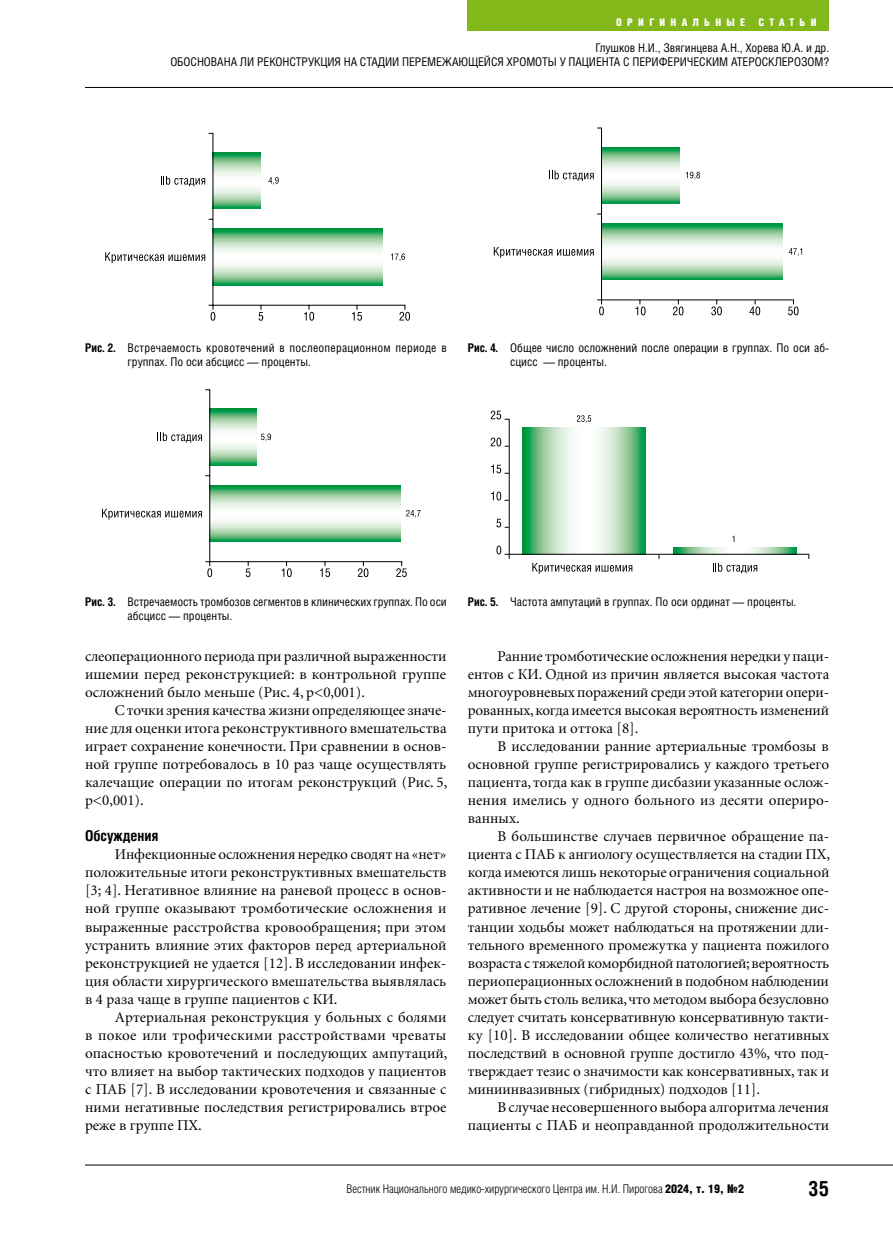
<style>
.page{position:relative;width:893px;height:1234px;background:#fff}
.page>*{position:absolute;margin:0;border:0;box-sizing:border-box;transform-origin:0 0}
.t1{font:700 21px "Helios Cond";color:#000}
.t2{font:15px/18px "Minion Cyr";color:#000;text-align:justify}
.t3{font:700 15px "Helios Cond";color:#000}
.t4{font:12px/14.4px "Helios Cond";color:#000}
.t5{font:12px/14.4px "Helios Cond";letter-spacing:.02em;color:#000}
.t6{font:300 12px "Helios Cond";color:#000}
.t7{font:900 10.5px "Helios Cond";letter-spacing:.5em;color:#fff}
.s1{font-weight:700}
.s2{font-weight:900}
</style>
<div class="page">
<hr style="left:85px;top:1164px;width:808px;height:1px;background:#000">
<hr style="left:85px;top:87px;width:808px;height:1px;background:#000">
<div style="left:468px;top:0;width:361px;height:30px;background:#83b81a"></div>
<svg style="left:105px;top:133px;width:305px;height:187px"></svg>
<svg style="left:102px;top:389px;width:319px;height:188px"></svg>
<svg style="left:494px;top:128px;width:308px;height:187px"></svg>
<svg style="left:491px;top:410px;width:318px;height:163px"></svg>
<p class="t7" style="left:616px;top:16px;width:130px">оригинальные</p>
<p class="t7" style="left:758px;top:16px;width:60px">статьи</p>
<p class="t4" style="left:596px;top:40px;width:235px">Глушков Н.И., Звягинцева А.Н., Хорева Ю.А. и др.</p>
<p class="t4" style="left:170px;top:55px;width:15px">Обоснована</p>
<p class="t4" style="left:240px;top:55px;width:25px">ли реконструкция</p>
<p class="t4" style="left:344px;top:55px;width:24px">на стадии</p>
<p class="t4" style="left:402px;top:55px;width:8px">переме</p>
<p class="t4" style="left:442px;top:55px;width:44px">жающейся</p>
<p class="t4" style="left:507px;top:55px;width:9px">хромоты</p>
<p class="t4" style="left:560px;top:55px;width:17px">у пациента</p>
<p class="t4" style="left:623px;top:55px;width:17px">с периферическим</p>
<p class="t4" style="left:731px;top:55px;width:8px">атеросклерозом</p>
<p class="t4" style="left:823px;top:55px;width:7px">?</p>
<p class="t5" style="left:128px;top:340px;width:321px;text-indent:-43px"><span class="s1">Рис. 2.</span> Встречаемость кровотечений в послеоперационном периоде в группах. По оси абсцисс — проценты.</p>
<p class="t4" style="left:510px;top:340px;width:320px;text-indent:-43px"><span class="s1">Рис. 4.</span> Общее число осложнений после операции в группах. По оси аб‑ сцисс — проценты.</p>
<p class="t4" style="left:128px;top:593px;width:321px;text-indent:-43px"><span class="s1">Рис. 3.</span> Встречаемость тромбозов сегментов в клинических группах. По оси абсцисс — проценты.</p>
<p class="t2" style="left:85px;top:647px;width:363px">слеоперационного периода при различной выраженности ишемии перед реконструкцией: в контрольной группе осложнений было меньше (Рис. 4, p&lt;0,001).</p>
<p class="t2" style="left:85px;top:701px;width:364px;text-indent:30px">С точки зрения качества жизни определяющее значе&shy;ние для оценки итога реконструктивного вмешательства играет сохранение конечности. При сравнении в основ&shy;ной группе потребовалось в 10 раз чаще осуществлять калечащие операции по итогам реконструкций (Рис. 5, p&lt;0,001).</p>
<p class="t3" style="left:85px;top:826px;width:75px">Обсуждения</p>
<p class="t2" style="left:85px;top:845px;width:363px;text-indent:30px">Инфекционные осложнения нередко сводят на «нет» положительные итоги реконструктивных вмешательств [3; 4]. Негативное влияние на раневой процесс в основ&shy;ной группе оказывают тромботические осложнения и выраженные расстройства кровообращения; при этом устранить влияние этих факторов перед артериальной реконструкцией не удается [12]. В исследовании инфек&shy;ция области хирургического вмешательства выявлялась в 4 раза чаще в группе пациентов с КИ.</p>
<p class="t2" style="left:85px;top:1007px;width:364px;text-indent:30px">Артериальная реконструкция у больных с болями в покое или трофическими расстройствами чреваты опасностью кровотечений и последующих ампутаций, что влияет на выбор тактических подходов у пациентов с ПАБ [7]. В исследовании кровотечения и связанные с ними негативные последствия регистрировались втрое реже в группе ПХ.</p>
<p class="t4" style="left:468px;top:593px;width:330px"><span class="s1">Рис. 5.</span> Частота ампутаций в группах. По оси ординат — проценты.</p>
<p class="t2" style="left:468px;top:647px;width:363px;text-indent:30px">Ранние тромботические осложнения нередки у паци&shy;ентов с КИ. Одной из причин является высокая частота многоуровневых поражений среди этой категории опери&shy;рованных, когда имеется высокая вероятность изменений пути притока и оттока [8].</p>
<p class="t2" style="left:468px;top:737px;width:363px;text-indent:30px">В исследовании ранние артериальные тромбозы в основной группе регистрировались у каждого третьего пациента, тогда как в группе дисбазии указанные ослож&shy;нения имелись у одного больного из десяти опериро&shy;ванных.</p>
<p class="t2" style="left:468px;top:827px;width:364px;text-indent:30px">В большинстве случаев первичное обращение па&shy;циента с ПАБ к ангиологу осуществляется на стадии ПХ, когда имеются лишь некоторые ограничения социальной активности и не наблюдается настроя на возможное опе&shy;ративное лечение [9]. С другой стороны, снижение дис&shy;танции ходьбы может наблюдаться на протяжении дли&shy;тельного временного промежутка у пациента пожилого возраста с тяжелой коморбидной патологией; вероятность периоперационных осложнений в подобном наблюдении может быть столь велика, что методом выбора безусловно следует считать консервативную консервативную такти&shy;ку [10]. В исследовании общее количество негативных последствий в основной группе достигло 43%, что под&shy;тверждает тезис о значимости как консервативных, так и миниинвазивных (гибридных) подходов [11].</p>
<p class="t2" style="left:468px;top:1097px;width:363px;text-align:right">В случае несовершенного выбора алгоритма лечения пациенты с ПАБ и неоправданной продолжительности</p>
<p class="t6" style="left:346px;top:1181px;width:399px">Вестник Национального медико-хирургического Центра им. Н.И. Пирогова <span class="s2">2024, т. 19, №2</span></p>
<h1 class="t1" style="left:808px;top:1175px;width:23px">35</h1>
</div>
